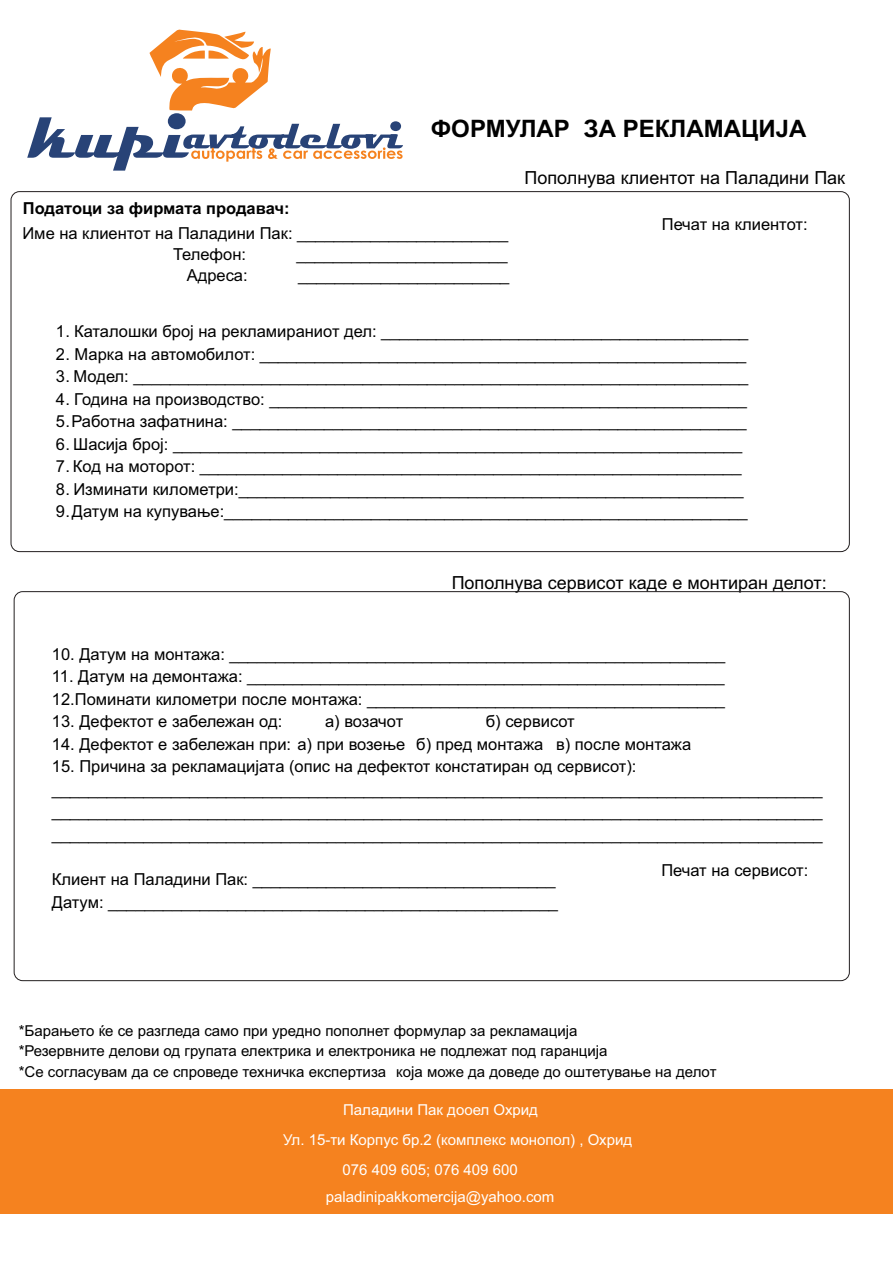
<style>
.page{position:relative;width:893px;height:1263px;background:#fff}
.page>*{position:absolute;margin:0;border:0;box-sizing:border-box;transform-origin:0 0}
.t1{font:700 24px "Arial";color:#000}
.t2{font:18px "Arial";color:#000}
.t3{font:16.5px/22.5px "Arial";color:#000}
.t4{font:700 16.5px "Arial";color:#000}
.t5{font:15px/20.2px "Arial";color:#000}
.t6{font:15px/29.2px "Arial";color:#fff}
</style>
<div class="page">
<div style="left:0;top:1089px;width:893px;height:124px;background:#f5821f"></div>
<svg style="left:27px;top:29px;width:376px;height:142px"></svg>
<h1 class="t1" style="left:431px;top:119px;width:377px">ФОРМУЛАР ЗА РЕКЛАМАЦИЈА</h1>
<p class="t2" style="left:524px;top:171px;width:322px">Пополнува клиентот на Паладини Пак</p>
<p class="t4" style="left:23px;top:202px;width:268px">Податоци за фирмата продавач:</p>
<p class="t3" style="left:173px;top:225px;width:337px;line-height:20.9px;text-indent:-151px">Име на клиентот на Паладини Пак: _______________________<br>Телефон:</p>
<p class="t3" style="left:297px;top:245px;width:213px">_______________________</p>
<p class="t3" style="left:187px;top:266px;width:63px">Адреса:</p>
<p class="t3" style="left:298px;top:266px;width:213px">_______________________</p>
<p class="t3" style="left:662px;top:214px;width:147px">Печат на клиентот:</p>
<p class="t3" style="left:56px;top:321px;width:694px">1. Каталошки број на рекламираниот дел: ________________________________________</p>
<p class="t3" style="left:56px;top:344px;width:692px">2. Марка на автомобилот: _____________________________________________________</p>
<p class="t3" style="left:56px;top:366px;width:694px">3. Модел: ___________________________________________________________________</p>
<p class="t3" style="left:56px;top:389px;width:692px">4. Година на производство: ____________________________________________________<br>5.Работна зафатнина: ________________________________________________________</p>
<p class="t3" style="left:56px;top:434px;width:688px">6. Шасија број: ______________________________________________________________</p>
<p class="t3" style="left:56px;top:457px;width:687px">7. Код на моторот: ___________________________________________________________</p>
<p class="t3" style="left:56px;top:479px;width:693px">8. Изминати километри:_______________________________________________________<br>9.Датум на купување:_________________________________________________________</p>
<p class="t2" style="left:452px;top:576px;width:377px">Пополнува сервисот каде е монтиран делот:</p>
<p class="t3" style="left:52px;top:644px;width:675px">10. Датум на монтажа: ______________________________________________________</p>
<p class="t3" style="left:52px;top:667px;width:675px">11. Датум на демонтажа: ____________________________________________________<br>12.Поминати километри после монтажа: _______________________________________</p>
<p class="t3" style="left:52px;top:712px;width:232px">13. Дефектот е забележан од:</p>
<p class="t3" style="left:325px;top:712px;width:80px">а) возачот</p>
<p class="t3" style="left:486px;top:712px;width:90px">б) сервисот</p>
<p class="t3" style="left:52px;top:734px;width:641px">14. Дефектот е забележан при: а) при возење б) пред монтажа в) после монтажа</p>
<p class="t3" style="left:52px;top:757px;width:772px">15. Причина за рекламацијата (опис на дефектот констатиран од сервисот): ____________________________________________________________________________________ ____________________________________________________________________________________ ____________________________________________________________________________________</p>
<p class="t3" style="left:52px;top:870px;width:508px">Клиент на Паладини Пак: _________________________________<br>Датум: _________________________________________________</p>
<p class="t3" style="left:661px;top:861px;width:148px">Печат на сервисот:</p>
<p class="t5" style="left:19px;top:1022px;width:699px">*Барањето ќе се разгледа само при уредно пополнет формулар за рекламација<br>*Резервните делови од групата електрика и електроника не подлежат под гаранција<br>*Се согласувам да се спроведе техничка експертиза која може да доведе до оштетување на делот</p>
<p class="t6" style="left:343px;top:1096px;width:196px">Паладини Пак дооел Охрид</p>
<p class="t6" style="left:343px;top:1127px;width:291px;text-indent:-60px">Ул. 15-ти Корпус бр.2 (комплекс монопол) , Охрид<br>076 409 605; 076 409 600</p>
<p class="t6" style="left:326px;top:1183px;width:230px">paladinipakkomercija@yahoo.com</p>
</div>
